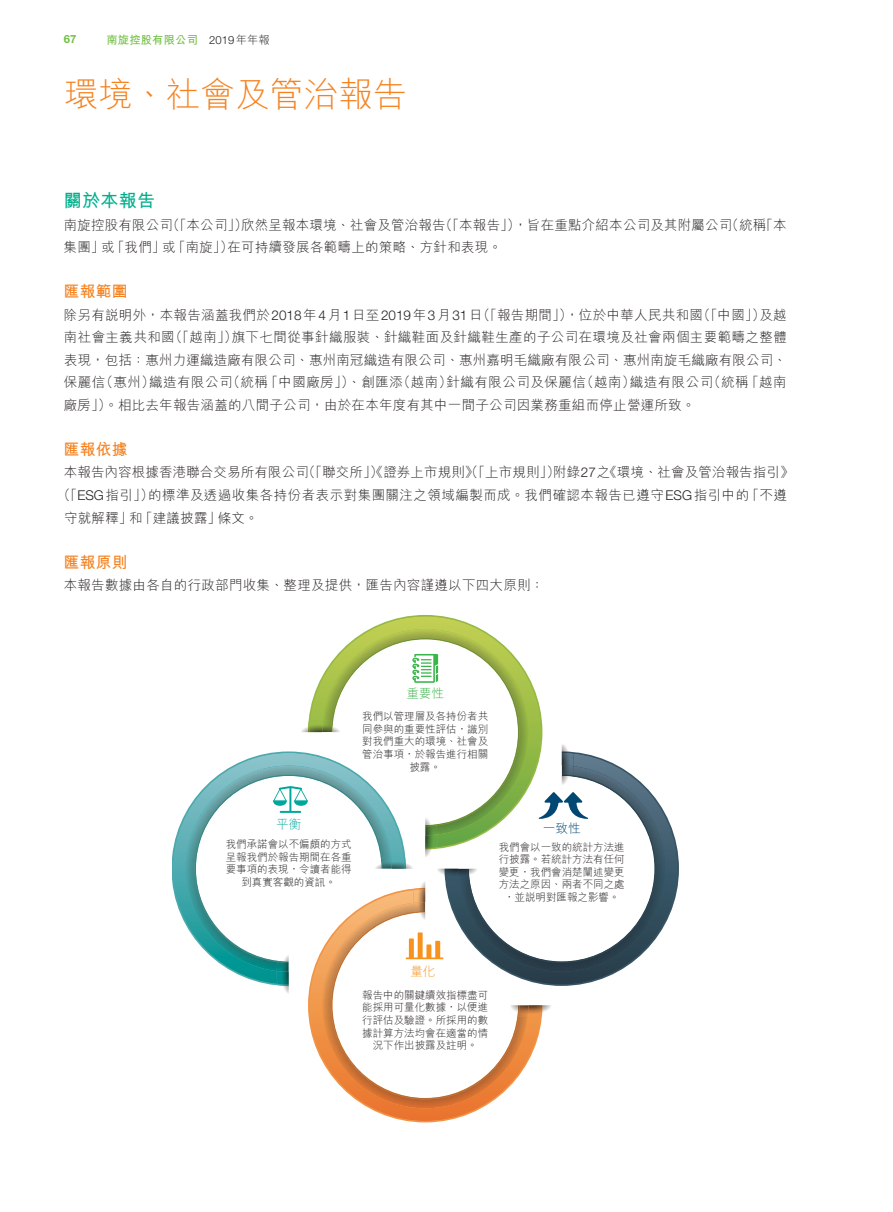
<style>
.page{position:relative;width:893px;height:1212px;background:#fff}
.page>*{position:absolute;margin:0;border:0;box-sizing:border-box;transform-origin:0 0}
.t1{font:34.5px "M Hei HK Light E Ten B5 H";color:#f5821f}
.t2{font:18px "M Hei HK Bold E Ten B5 H";letter-spacing:.02em;color:#00b08d}
.t3{font:15.75px "M Hei HK Bold E Ten B5 H";letter-spacing:.02em;color:#f5821f}
.t4{font:13.5px/22.5px "M Hei HK Light E Ten B5 H";letter-spacing:.02em;color:#231f20}
.t5{font:12.6px "M Hei HK Light E Ten B5 H";color:#39b54a}
.t6{font:12.6px "M Hei HK Light E Ten B5 H";color:#004773}
.t7{font:12.6px "M Hei HK Light E Ten B5 H";color:#00a79d}
.t8{font:12.6px "M Hei HK Light E Ten B5 H";color:#f7931d}
.t9{font:11.25px "M Hei HK Bold E Ten B5 H";letter-spacing:.02em;color:#72bf44}
.t10{font:300 11.25px "Helvetica Neue LT Std";color:#231f20}
.t11{font:700 11.25px "Helvetica Neue LT Std";color:#72bf44}
.t12{font:10.5px/12.6px "M Hei HK Light E Ten B5 H";color:#231f20;text-align:center}
.s1{font-family:"M Hei HK Light E Ten B5 H";font-weight:400}
.s2{font-family:"Helvetica Neue LT Std";font-weight:300}
</style>
<div class="page">
<svg style="left:173px;top:812px;width:13px;height:113px"></svg>
<img style="left:186px;top:798px;width:9px;height:141px">
<svg style="left:369px;top:1108px;width:112px;height:13px"></svg>
<img style="left:355px;top:1099px;width:141px;height:9px">
<svg style="left:665px;top:813px;width:12px;height:111px"></svg>
<img style="left:656px;top:799px;width:9px;height:139px">
<svg style="left:370px;top:616px;width:111px;height:13px"></svg>
<img style="left:355px;top:629px;width:140px;height:9px">
<svg style="left:195px;top:638px;width:461px;height:461px"></svg>
<p class="t9" style="left:106px;top:36px;width:93px">南旋控股有限公司</p>
<p class="t10" style="left:209px;top:36px;width:62px">2019 <span class="s1">年年報</span></p>
<p class="t11" style="left:64px;top:33px;width:14px">67</p>
<h1 class="t1" style="left:64px;top:81px;width:345px">環境、社會及管治報告</h1>
<h2 class="t2" style="left:64px;top:194px;width:93px">關於本報告</h2>
<p class="t4" style="left:514px;top:215px;width:220px">，旨在重點介紹本公司及其附屬公司</p>
<p class="t4" style="left:166px;top:215px;width:83px">（「本公司」）</p>
<p class="t4" style="left:439px;top:215px;width:83px">（「本報告」）</p>
<p class="t4" style="left:726px;top:215px;width:42px">（統稱</p>
<p class="t4" style="left:241px;top:215px;width:206px">欣然呈報本環境、社會及管治報告</p>
<p class="t4" style="left:64px;top:215px;width:111px">南旋控股有限公司</p>
<p class="t4" style="left:759px;top:215px;width:28px">「本</p>
<p class="t4" style="left:228px;top:238px;width:276px">在可持續發展各範疇上的策略、方針和表現。</p>
<p class="t4" style="left:172px;top:238px;width:63px">「南旋」）</p>
<p class="t4" style="left:64px;top:238px;width:42px">集團」</p>
<p class="t3" style="left:64px;top:286px;width:65px">匯報範圍</p>
<p class="t4" style="left:101px;top:238px;width:15px">或</p>
<p class="t4" style="left:162px;top:238px;width:15px">或</p>
<p class="t4" style="left:111px;top:238px;width:56px">「我們」</p>
<p class="t4" style="left:477px;top:305px;width:97px">（「報告期間」）</p>
<p class="t4" style="left:697px;top:305px;width:69px">（「中國」）</p>
<p class="t4" style="left:566px;top:305px;width:139px">，位於中華人民共和國</p>
<p class="t4" style="left:232px;top:305px;width:557px;text-indent:-168px">除另有說明外，本報告涵蓋我們於<span class="s2">2018</span>年<span class="s2">4</span>月<span class="s2">1</span>日至<span class="s2">2019</span>年<span class="s2">3</span>月<span class="s2">31</span>日<br>旗下七間從事針織服裝、針織鞋面及針織鞋生產的子公司在環境及社會兩個主要範疇之整體</p>
<p class="t4" style="left:759px;top:305px;width:29px">及越</p>
<p class="t4" style="left:169px;top:328px;width:70px">（「越南」）</p>
<p class="t4" style="left:64px;top:328px;width:112px">南社會主義共和國</p>
<p class="t4" style="left:64px;top:350px;width:724px">表現，包括：惠州力運織造廠有限公司、惠州南冠織造有限公司、惠州嘉明毛織廠有限公司、惠州南旋毛織廠有限公司、</p>
<p class="t4" style="left:745px;top:373px;width:43px">「越南</p>
<p class="t4" style="left:447px;top:373px;width:141px">針織有限公司及保麗信</p>
<p class="t4" style="left:100px;top:373px;width:56px">（惠州）</p>
<p class="t4" style="left:227px;top:373px;width:43px">（統稱</p>
<p class="t4" style="left:265px;top:373px;width:140px">「中國廠房」）、創匯添</p>
<p class="t4" style="left:397px;top:373px;width:56px">（越南）</p>
<p class="t4" style="left:580px;top:373px;width:56px">（越南）</p>
<p class="t4" style="left:708px;top:373px;width:43px">（統稱</p>
<p class="t4" style="left:149px;top:373px;width:85px">織造有限公司</p>
<p class="t4" style="left:630px;top:373px;width:85px">織造有限公司</p>
<p class="t4" style="left:64px;top:373px;width:633px">保麗信<br>廠房」）。相比去年報告涵蓋的八間子公司，由於在本年度有其中一間子公司因業務重組而停止營運所致。</p>
<p class="t3" style="left:64px;top:443px;width:65px">匯報依據</p>
<p class="t4" style="left:553px;top:463px;width:242px">附錄<span class="s2">27</span> 《之環境、社會及管治報告指引《</p>
<p class="t4" style="left:302px;top:463px;width:259px">（「聯交所」）《證券上市規則》（「上市規則」）</p>
<p class="t4" style="left:64px;top:463px;width:247px">本報告內容根據香港聯合交易所有限公司</p>
<p class="t4" style="left:57px;top:485px;width:98px">（「<span class="s2">ESG</span>指引」）</p>
<p class="t4" style="left:148px;top:485px;width:603px">的標準及透過收集各持份者表示對集團關注之領域編製而成。我們確認本報告已遵守<span class="s2">ESG</span>指引中的</p>
<p class="t4" style="left:746px;top:485px;width:43px">「不遵</p>
<p class="t4" style="left:139px;top:508px;width:83px">「建議披露」</p>
<p class="t4" style="left:64px;top:508px;width:70px">守就解釋」</p>
<p class="t3" style="left:64px;top:556px;width:65px">匯報原則</p>
<p class="t4" style="left:64px;top:575px;width:482px">本報告數據由各自的行政部門收集、整理及提供，匯告內容謹遵以下四大原則：</p>
<p class="t4" style="left:218px;top:508px;width:42px">條文。</p>
<p class="t4" style="left:129px;top:508px;width:15px">和</p>
<p class="t5" style="left:406px;top:689px;width:39px">重要性</p>
<p class="t12" style="left:362px;top:711px;width:127px">我們以管理層及各持份者共同參與的重要性評估，識別對我們重大的環境、社會及管治事項，於報告進行相關披露。</p>
<p class="t7" style="left:276px;top:820px;width:27px">平衡</p>
<p class="t12" style="left:226px;top:839px;width:127px">我們承諾會以不偏頗的方式呈報我們於報告期間在各重要事項的表現，令讀者能得到真實客觀的資訊。</p>
<p class="t6" style="left:543px;top:824px;width:39px">一致性</p>
<p class="t12" style="left:499px;top:842px;width:127px">我們會以一致的統計方法進行披露。若統計方法有任何變更，我們會消楚闡述變更方法之原因、兩者不同之處，並說明對匯報之影響。</p>
<p class="t8" style="left:410px;top:967px;width:27px">量化</p>
<p class="t12" style="left:362px;top:990px;width:127px">報告中的關鍵續效指標盡可能採用可量化數據，以便進行評估及驗證。所採用的數據計算方法均會在適當的情況下作出披露及註明。</p>
</div>
